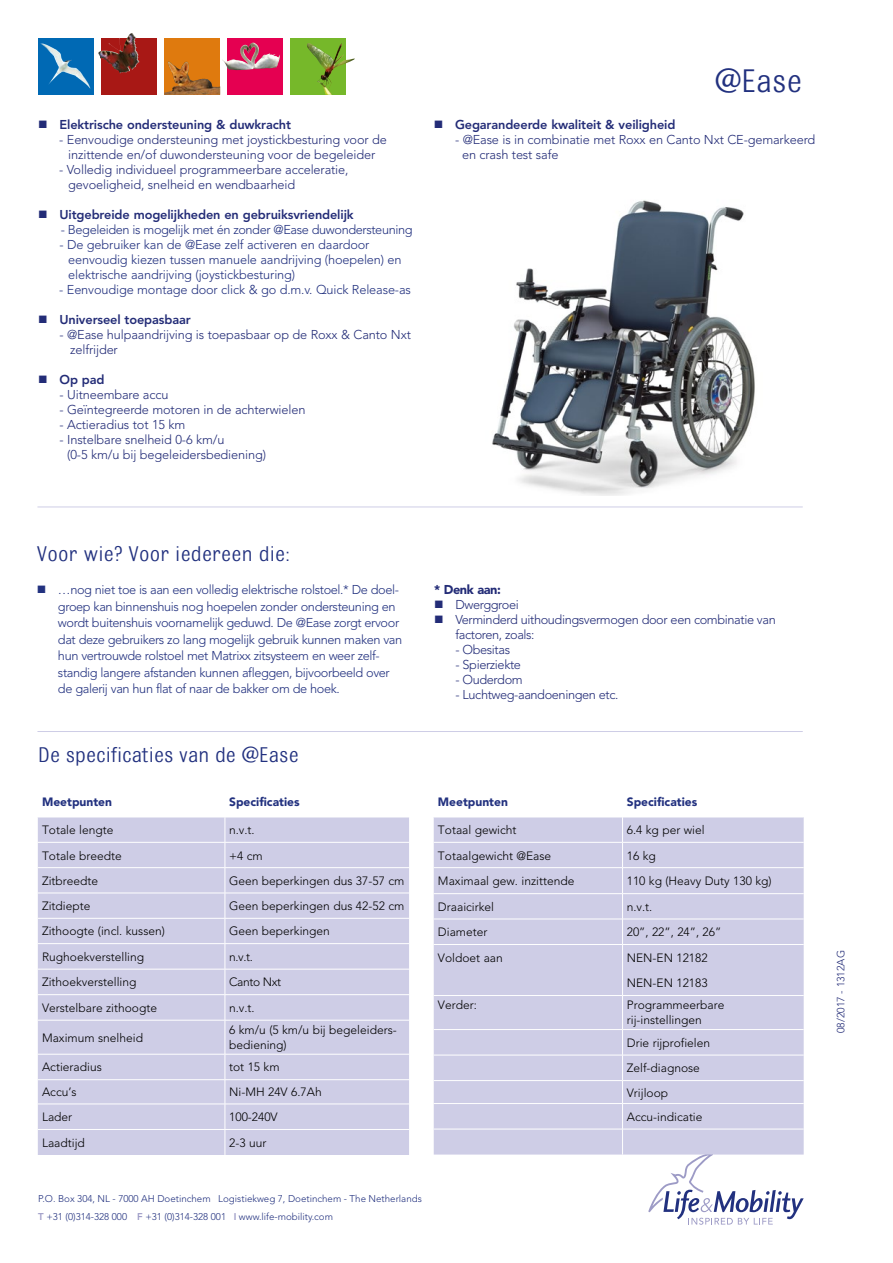
<style>
.page{position:relative;width:893px;height:1263px;background:#fff}
.page>*{position:absolute;margin:0;border:0;box-sizing:border-box;transform-origin:0 0}
.t1{font:34.5px "Bulldog Std";color:#22317f}
.t2{font:22.5px "Bulldog Std";color:#22317f}
.t3{font:300 12.75px/15px "Avenir LT Std";letter-spacing:-.01em;color:#232c77}
.t4{font:300 12.75px/16.5px "Avenir LT Std";letter-spacing:-.03em;color:#22317f}
.t5{font:300 12.75px/15px "Avenir LT Std";letter-spacing:-.01em;color:#22317f}
.t6{font:800 12.75px "Avenir LT Std";letter-spacing:-.01em;color:#232c77}
.t7{font:300 12.75px/15px "Avenir LT Std";letter-spacing:-.03em;color:#232c77}
.t8{font:900 12.75px "Avenir LT Std";letter-spacing:-.03em;color:#232c77}
.t9{font:300 12px/15px "Avenir LT Std";color:#000}
.t10{font:900 12px "Avenir LT Std";color:#22317f}
.t11{font:300 12px "Avenir LT Std";letter-spacing:-.03em;color:#000}
.t12{font:300 10.5px "Avenir LT Std";color:#232c77}
.t13{font:300 9.75px/18px "Avenir LT Std";color:#22317f}
.s1{font-weight:800;color:#9d9bc6}
</style>
<div class="page">
<img style="left:492px;top:200px;width:263px;height:295px">
<div style="left:38px;top:38px;width:56px;height:57px;background:#0069b4"></div>
<svg style="left:101px;top:38px;width:56px;height:57px;fill:#a81815"></svg>
<div style="left:164px;top:38px;width:56px;height:57px;background:#df7a0e"></div>
<svg style="left:227px;top:38px;width:56px;height:57px;fill:#e50051"></svg>
<div style="left:290px;top:38px;width:56px;height:57px;background:#76b82a"></div>
<img style="left:109px;top:33px;width:23px;height:19px">
<img style="left:164px;top:61px;width:56px;height:34px">
<img style="left:232px;top:44px;width:23px;height:20px">
<img style="left:307px;top:43px;width:48px;height:52px">
<img style="left:40px;top:43px;width:50px;height:46px">
<svg style="left:648px;top:1154px;width:156px;height:71px"></svg>
<div style="left:38px;top:1021px;width:371px;height:134px;background:#cecde6"></div>
<div style="left:38px;top:817px;width:371px;height:203px;background:#cecde6"></div>
<hr style="left:225px;top:1020px;width:1px;height:34px;background:#fff">
<hr style="left:38px;top:1054px;width:187px;height:1px;background:#fff">
<hr style="left:225px;top:1054px;width:184px;height:1px;background:#fff">
<hr style="left:38px;top:1079px;width:187px;height:1px;background:#fff">
<hr style="left:225px;top:1079px;width:184px;height:1px;background:#fff">
<hr style="left:38px;top:1104px;width:187px;height:1px;background:#fff">
<hr style="left:225px;top:1104px;width:184px;height:1px;background:#fff">
<hr style="left:38px;top:1129px;width:187px;height:1px;background:#fff">
<hr style="left:225px;top:1129px;width:184px;height:1px;background:#fff">
<svg style="left:225px;top:1054px;width:1px;height:101px"></svg>
<div style="left:434px;top:996px;width:370px;height:158px;background:#cecde6"></div>
<div style="left:434px;top:817px;width:370px;height:178px;background:#cecde6"></div>
<hr style="left:622px;top:996px;width:1px;height:33px;background:#fff">
<hr style="left:434px;top:1029px;width:188px;height:1px;background:#fff">
<hr style="left:622px;top:1029px;width:182px;height:1px;background:#fff">
<hr style="left:434px;top:1055px;width:188px;height:1px;background:#fff">
<hr style="left:622px;top:1055px;width:182px;height:1px;background:#fff">
<hr style="left:434px;top:1080px;width:188px;height:1px;background:#fff">
<hr style="left:622px;top:1080px;width:182px;height:1px;background:#fff">
<hr style="left:434px;top:1103px;width:188px;height:1px;background:#fff">
<hr style="left:622px;top:1103px;width:182px;height:1px;background:#fff">
<hr style="left:434px;top:1129px;width:188px;height:1px;background:#fff">
<hr style="left:622px;top:1129px;width:182px;height:1px;background:#fff">
<svg style="left:622px;top:1030px;width:1px;height:124px"></svg>
<hr style="left:38px;top:507px;width:764px;height:1px;background:#cecde6">
<hr style="left:38px;top:731px;width:764px;height:1px;background:#cecde6">
<p class="t6" style="left:38px;top:117px;width:254px">■ Elektrische ondersteuning &amp; duwkracht</p>
<p class="t3" style="left:59px;top:132px;width:329px;text-align:center">- Eenvoudige ondersteuning met joystickbesturing voor de inzittende en/of duwondersteuning voor de begeleider</p>
<p class="t3" style="left:68px;top:162px;width:282px;text-indent:-9px">- Volledig individueel programmeerbare acceleratie, gevoeligheid, snelheid en wendbaarheid</p>
<p class="t6" style="left:38px;top:207px;width:317px">■ Uitgebreide mogelijkheden en gebruiksvriendelijk</p>
<p class="t4" style="left:61px;top:221px;width:353px">- Begeleiden is mogelijk met én zonder @Ease duwondersteuning</p>
<p class="t5" style="left:68px;top:237px;width:335px;text-indent:-9px">- De gebruiker kan de @Ease zelf activeren en daardoor eenvoudig kiezen tussen manuele aandrijving (hoepelen) en elektrische aandrijving (joystickbesturing)</p>
<p class="t5" style="left:59px;top:282px;width:353px">- Eenvoudige montage door click &amp; go d.m.v. Quick Release-as</p>
<p class="t6" style="left:38px;top:312px;width:154px">■ Universeel toepasbaar</p>
<p class="t3" style="left:70px;top:327px;width:342px;text-indent:-11px">- @Ease hulpaandrijving is toepasbaar op de Roxx &amp; Canto Nxt zelfrijder</p>
<p class="t6" style="left:38px;top:372px;width:68px">■ Op pad</p>
<p class="t3" style="left:60px;top:387px;width:111px">- Uitneembare accu</p>
<p class="t3" style="left:60px;top:402px;width:247px">- Geïntegreerde motoren in de achterwielen</p>
<p class="t3" style="left:60px;top:417px;width:127px">- Actieradius tot 15 km</p>
<p class="t3" style="left:67px;top:432px;width:200px;text-indent:-8px">- Instelbare snelheid 0-6 km/u<br>(0-5 km/u bij begeleidersbediening)</p>
<h1 class="t1" style="left:714px;top:63px;width:89px">@Ease</h1>
<p class="t6" style="left:434px;top:117px;width:243px">■ Gegarandeerde kwaliteit &amp; veiligheid</p>
<p class="t3" style="left:462px;top:132px;width:355px;text-indent:-7px">- @Ease is in combinatie met Roxx en Canto Nxt CE-gemarkeerd en crash test safe</p>
<h2 class="t2" style="left:37px;top:542px;width:254px">Voor wie? Voor iedereen die:</h2>
<p class="t4" style="left:58px;top:581px;width:346px;text-indent:-21px">■ …nog niet toe is aan een volledig elektrische rolstoel.* De doel&shy;groep kan binnenshuis nog hoepelen zonder ondersteuning en wordt buitenshuis voornamelijk geduwd. De @Ease zorgt ervoor dat deze gebruikers zo lang mogelijk gebruik kunnen maken van hun vertrouwde rolstoel met Matrixx zitsysteem en weer zelf&shy;standig langere afstanden kunnen afleggen, bijvoorbeeld over de galerij van hun flat of naar de bakker om de hoek.</p>
<p class="t8" style="left:434px;top:582px;width:68px">* Denk aan:</p>
<p class="t7" style="left:434px;top:597px;width:86px">■ Dwerggroei</p>
<p class="t7" style="left:455px;top:612px;width:322px;text-indent:-21px">■ Verminderd uithoudingsvermogen door een combinatie van factoren, zoals:</p>
<p class="t7" style="left:455px;top:642px;width:56px">- Obesitas</p>
<p class="t7" style="left:455px;top:657px;width:67px">- Spierziekte</p>
<p class="t7" style="left:455px;top:672px;width:69px">- Ouderdom</p>
<p class="t7" style="left:455px;top:687px;width:165px">- Luchtweg-aandoeningen etc.</p>
<h2 class="t2" style="left:38px;top:743px;width:262px">De specificaties van de @Ease</h2>
<p class="t10" style="left:42px;top:794px;width:71px">Meetpunten</p>
<p class="t10" style="left:229px;top:794px;width:72px">Specificaties</p>
<p class="t9" style="left:42px;top:822px;width:73px">Totale lengte</p>
<p class="t9" style="left:229px;top:822px;width:27px">n.v.t.</p>
<p class="t9" style="left:42px;top:848px;width:81px">Totale breedte</p>
<p class="t9" style="left:229px;top:848px;width:35px">+4 cm</p>
<p class="t9" style="left:42px;top:873px;width:58px">Zitbreedte</p>
<p class="t9" style="left:229px;top:873px;width:177px">Geen beperkingen dus 37-57 cm</p>
<p class="t9" style="left:42px;top:898px;width:50px">Zitdiepte</p>
<p class="t9" style="left:229px;top:898px;width:177px">Geen beperkingen dus 42-52 cm</p>
<p class="t9" style="left:42px;top:924px;width:124px">Zithoogte (incl. kussen)</p>
<p class="t9" style="left:229px;top:924px;width:102px">Geen beperkingen</p>
<p class="t9" style="left:42px;top:949px;width:104px">Rughoekverstelling</p>
<p class="t9" style="left:229px;top:949px;width:25px">n.v.t.</p>
<p class="t9" style="left:42px;top:975px;width:96px">Zithoekverstelling</p>
<p class="t11" style="left:229px;top:975px;width:54px">Canto Nxt</p>
<p class="t9" style="left:42px;top:1000px;width:117px">Verstelbare zithoogte</p>
<p class="t9" style="left:229px;top:1000px;width:27px">n.v.t.</p>
<p class="t9" style="left:42px;top:1030px;width:102px">Maximum snelheid</p>
<p class="t9" style="left:229px;top:1022px;width:169px">6 km/u (5 km/u bij begeleiders&shy;bediening)</p>
<p class="t9" style="left:42px;top:1060px;width:61px">Actieradius</p>
<p class="t9" style="left:229px;top:1060px;width:52px">tot 15 km</p>
<p class="t9" style="left:42px;top:1085px;width:36px">Accu’s</p>
<p class="t9" style="left:229px;top:1085px;width:94px">Ni-MH 24V 6.7Ah</p>
<p class="t9" style="left:42px;top:1109px;width:32px">Lader</p>
<p class="t9" style="left:229px;top:1109px;width:50px">100-240V</p>
<p class="t9" style="left:42px;top:1135px;width:44px">Laadtijd</p>
<p class="t9" style="left:229px;top:1135px;width:39px">2-3 uur</p>
<p class="t10" style="left:438px;top:794px;width:71px">Meetpunten</p>
<p class="t10" style="left:627px;top:794px;width:72px">Specificaties</p>
<p class="t9" style="left:438px;top:822px;width:80px">Totaal gewicht</p>
<p class="t9" style="left:627px;top:822px;width:79px">6.4 kg per wiel</p>
<p class="t9" style="left:438px;top:848px;width:115px">Totaalgewicht @Ease</p>
<p class="t9" style="left:627px;top:848px;width:31px">16 kg</p>
<p class="t9" style="left:438px;top:873px;width:138px">Maximaal gew. inzittende</p>
<p class="t9" style="left:627px;top:873px;width:146px">110 kg (Heavy Duty 130 kg)</p>
<p class="t9" style="left:438px;top:899px;width:58px">Draaicirkel</p>
<p class="t9" style="left:627px;top:899px;width:27px">n.v.t.</p>
<p class="t9" style="left:438px;top:925px;width:51px">Diameter</p>
<p class="t9" style="left:627px;top:925px;width:96px">20”, 22”, 24”, 26”</p>
<p class="t9" style="left:438px;top:950px;width:66px">Voldoet aan</p>
<p class="t9" style="left:627px;top:945px;width:82px;line-height:25.5px">NEN-EN 12182<br>NEN-EN 12183</p>
<p class="t9" style="left:438px;top:997px;width:40px">Verder:</p>
<p class="t9" style="left:627px;top:997px;width:99px">Programmeerbare rij-instellingen</p>
<p class="t9" style="left:627px;top:1030px;width:85px;line-height:25.5px">Drie rijprofielen<br>Zelf-diagnose</p>
<p class="t9" style="left:627px;top:1080px;width:77px;line-height:24.3px">Vrijloop<br>Accu-indicatie</p>
<p class="t13" style="left:38px;top:1189px;width:385px">P.O. Box 304, NL - 7000 AH Doetinchem Logistiekweg 7, Doetinchem - The Netherlands<br><span class="s1">T</span> +31 (0)314-328 000 <span class="s1">F</span> +31 (0)314-328 001 <span class="s1">I</span> www.life-mobility.com</p>
<p class="t12" style="left:834px;top:1033px;width:84px;rotate:-90deg">08/2017 - 1312AG</p>
</div>
